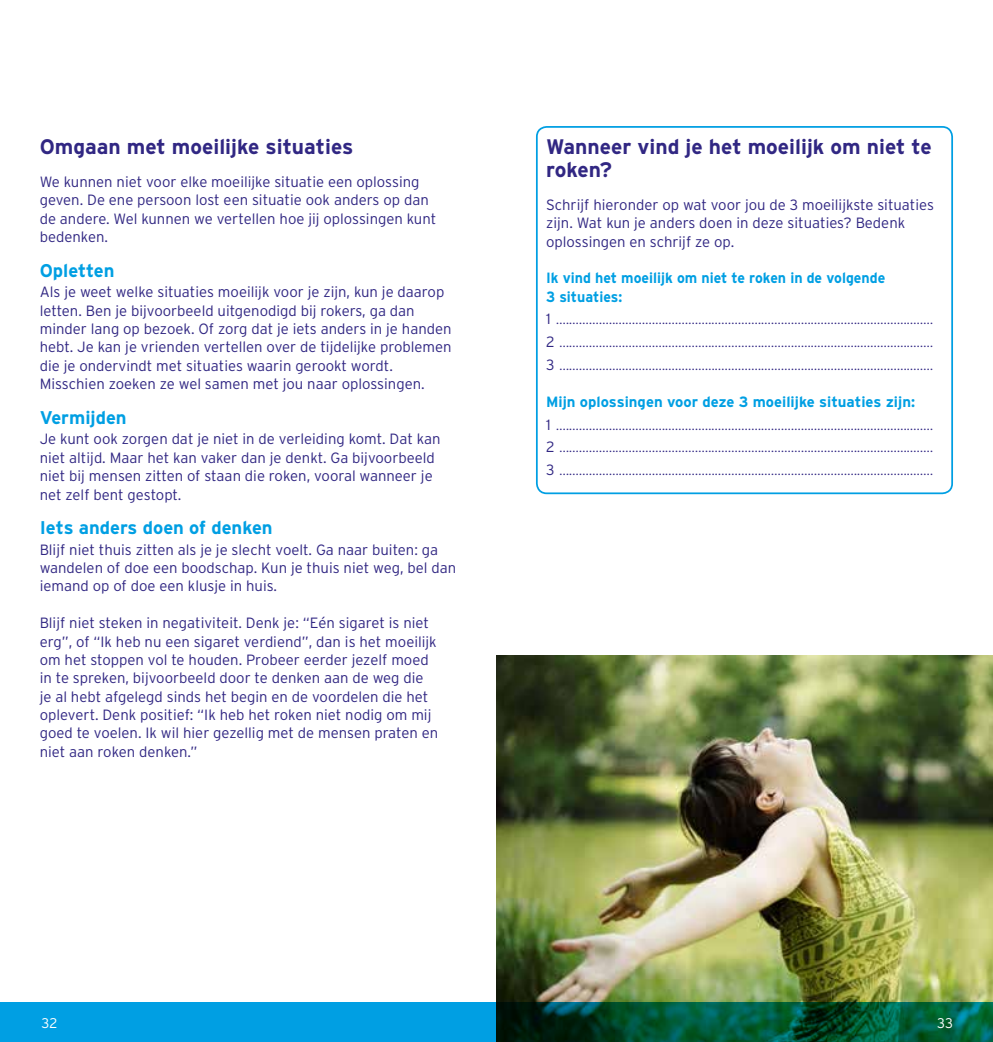
<style>
.page{position:relative;width:993px;height:1042px;background:#fff}
.page>*{position:absolute;margin:0;border:0;box-sizing:border-box;transform-origin:0 0}
.t1{font:700 21px/22.8px "Interstate";color:#312783}
.t2{font:700 18.38px "Interstate";color:#009fe3}
.t3{font:300 14.88px/18.4px "Interstate";color:#312783}
.t4{font:700 14.88px/18.4px "Interstate";color:#009fe3;scale:.95 1}
.t5{font:700 14.88px "Interstate";color:#009fe3}
.t6{font:300 14px "Interstate";color:#fff}
.t7{font:300 12.25px/22.8px "Interstate";color:#312783;text-align:justify}
.s1{font-size:14.88px}
</style>
<div class="page">
<div style="left:536px;top:126px;width:416px;height:368px;border:2px solid #009fe3;border-radius:10px"></div>
<img style="left:496px;top:656px;width:496px;height:346px">
<svg style="left:0;top:1002px;width:992px;height:40px;background:#00768b"></svg>
<h1 class="t1" style="left:40px;top:135px;width:315px">Omgaan met moeilijke situaties</h1>
<p class="t3" style="left:40px;top:172px;width:398px">We kunnen niet voor elke moeilijke situatie een oplossing geven. De ene persoon lost een situatie ook anders op dan de andere. Wel kunnen we vertellen hoe jij oplossingen kunt bedenken.</p>
<p class="t2" style="left:40px;top:259px;width:76px">Opletten</p>
<p class="t3" style="left:40px;top:283px;width:413px">Als je weet welke situaties moeilijk voor je zijn, kun je daarop letten. Ben je bijvoorbeeld uitgenodigd bij rokers, ga dan minder lang op bezoek. Of zorg dat je iets anders in je handen hebt. Je kan je vrienden vertellen over de tijdelijke problemen die je ondervindt met situaties waarin gerookt wordt.<br>Misschien zoeken ze wel samen met jou naar oplossingen.</p>
<p class="t2" style="left:40px;top:406px;width:88px">Vermijden</p>
<p class="t3" style="left:40px;top:430px;width:402px">Je kunt ook zorgen dat je niet in de verleiding komt. Dat kan niet altijd. Maar het kan vaker dan je denkt. Ga bijvoorbeeld niet bij mensen zitten of staan die roken, vooral wanneer je net zelf bent gestopt.</p>
<p class="t2" style="left:40px;top:516px;width:234px">Iets anders doen of denken</p>
<p class="t3" style="left:40px;top:540px;width:418px">Blijf niet thuis zitten als je je slecht voelt. Ga naar buiten: ga wandelen of doe een boodschap. Kun je thuis niet weg, bel dan iemand op of doe een klusje in huis.</p>
<p class="t3" style="left:40px;top:613px;width:400px">Blijf niet steken in negativiteit. Denk je: “Eén sigaret is niet erg”, of “Ik heb nu een sigaret verdiend”, dan is het moeilijk om het stoppen vol te houden. Probeer eerder jezelf moed in te spreken, bijvoorbeeld door te denken aan de weg die je al hebt afgelegd sinds het begin en de voordelen die het oplevert. Denk positief: “Ik heb het roken niet nodig om mij goed te voelen. Ik wil hier gezellig met de mensen praten en niet aan roken denken.”</p>
<h1 class="t1" style="left:546px;top:135px;width:387px">Wanneer vind je het moeilijk om niet te roken?</h1>
<p class="t3" style="left:546px;top:195px;width:389px">Schrijf hieronder op wat voor jou de 3 moeilijkste situaties zijn. Wat kun je anders doen in deze situaties? Bedenk oplossingen en schrijf ze op.</p>
<p class="t4" style="left:546px;top:269px;width:358px">Ik vind het moeilijk om niet te roken in de volgende<br>3 situaties:</p>
<p class="t7" style="left:546px;top:309px;width:388px"><span class="s1">1</span> ..................................................................................................................<br><span class="s1">2</span> .................................................................................................................<br><span class="s1">3</span> .................................................................................................................</p>
<p class="t5" style="left:546px;top:392px;width:370px">Mijn oplossingen voor deze 3 moeilijke situaties zijn:</p>
<p class="t7" style="left:546px;top:414px;width:388px"><span class="s1">1</span> ..................................................................................................................<br><span class="s1">2</span> .................................................................................................................<br><span class="s1">3</span> .................................................................................................................</p>
<p class="t6" style="left:42px;top:1014px;width:17px">32</p>
<p class="t6" style="left:936px;top:1014px;width:17px">33</p>
</div>
